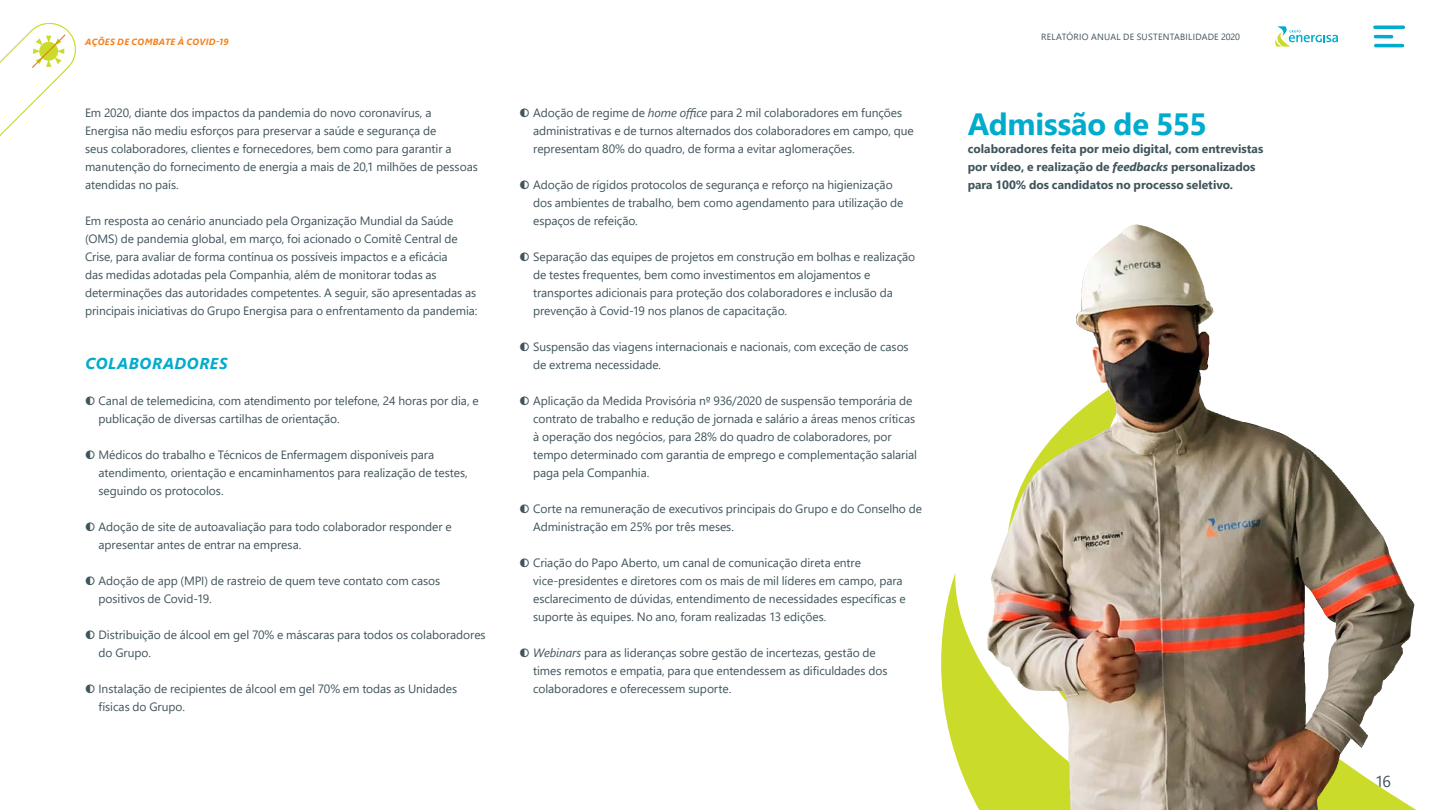
<style>
.page{position:relative;width:1442px;height:810px;background:#fff}
.page>*{position:absolute;margin:0;border:0;box-sizing:border-box;transform-origin:0 0}
.t1{font:700 30.75px "Segoe UI";letter-spacing:-.01em;color:#00accd}
.t2{font:italic 700 15.75px "Segoe UI";letter-spacing:.03em;color:#00accd}
.t3{font:15.75px "Segoe UI";color:#3f545b}
.t4{font:12px/18px "Segoe UI";letter-spacing:-.005em;color:#3f545b}
.t5{font:700 12px/18px "Segoe UI";color:#3f545b}
.t6{font:9px "Segoe UI";letter-spacing:.025em;color:#3f545b}
.t7{font:italic 700 9px "Segoe UI";letter-spacing:.03em;color:#f58220}
.s1{font-family:"Sonny Gothic"}
.s2{font-style:italic}
.s3{font-family:"The Sans C5";font-weight:300}
</style>
<div class="page">
<svg style="left:1275px;top:26px;width:63px;height:21px"></svg>
<hr style="left:1373px;top:26px;width:32px;height:3px;background:#00accd;border-radius:2px">
<hr style="left:1373px;top:35px;width:20px;height:3px;background:#00accd;border-radius:2px">
<hr style="left:1373px;top:44px;width:31px;height:3px;background:#00accd;border-radius:2px">
<img style="left:992px;top:358px;width:424px;height:452px">
<img style="left:941px;top:573px;width:204px;height:237px">
<img style="left:1076px;top:225px;width:55px;height:206px">
<svg style="left:0;top:23px;width:76px;height:113px"></svg>
<p class="t7" style="left:85px;top:33px;width:145px">AÇÕES DE COMBATE À COVID-19</p>
<p class="t4" style="left:85px;top:103px;width:394px">Em 2020, diante dos impactos da pandemia do novo coronavírus, a Energisa não mediu esforços para preservar a saúde e segurança de<br>seus colaboradores, clientes e fornecedores, bem como para garantir a manutenção do fornecimento de energia a mais de 20,1 milhões de pessoas atendidas no país.</p>
<p class="t4" style="left:85px;top:211px;width:394px">Em resposta ao cenário anunciado pela Organização Mundial da Saúde (OMS) de pandemia global, em março, foi acionado o Comitê Central de Crise, para avaliar de forma contínua os possíveis impactos e a eficácia<br>das medidas adotadas pela Companhia, além de monitorar todas as determinações das autoridades competentes. A seguir, são apresentadas as principais iniciativas do Grupo Energisa para o enfrentamento da pandemia:</p>
<h2 class="t2" style="left:85px;top:349px;width:144px">COLABORADORES</h2>
<p class="t4" style="left:99px;top:391px;width:381px;text-indent:-14px"><span class="s1">◐</span> Canal de telemedicina, com atendimento por telefone, 24 horas por dia, e publicação de diversas cartilhas de orientação.</p>
<p class="t4" style="left:99px;top:445px;width:371px;text-indent:-14px"><span class="s1">◐</span> Médicos do trabalho e Técnicos de Enfermagem disponíveis para atendimento, orientação e encaminhamentos para realização de testes, seguindo os protocolos.</p>
<p class="t4" style="left:99px;top:517px;width:355px;text-indent:-14px"><span class="s1">◐</span> Adoção de site de autoavaliação para todo colaborador responder e apresentar antes de entrar na empresa.</p>
<p class="t4" style="left:99px;top:571px;width:343px;text-indent:-14px"><span class="s1">◐</span> Adoção de app (MPI) de rastreio de quem teve contato com casos positivos de Covid-19.</p>
<p class="t4" style="left:99px;top:625px;width:389px;text-indent:-14px"><span class="s1">◐</span> Distribuição de álcool em gel 70% e máscaras para todos os colaboradores do Grupo.</p>
<p class="t4" style="left:99px;top:679px;width:360px;text-indent:-14px"><span class="s1">◐</span> Instalação de recipientes de álcool em gel 70% em todas as Unidades físicas do Grupo.</p>
<p class="t4" style="left:533px;top:103px;width:382px;text-indent:-14px"><span class="s1">◐</span> Adoção de regime de <span class="s2">home office</span> para 2 mil colaboradores em funções administrativas e de turnos alternados dos colaboradores em campo, que representam 80% do quadro, de forma a evitar aglomerações.</p>
<p class="t4" style="left:533px;top:175px;width:372px;text-indent:-14px"><span class="s1">◐</span> Adoção de rígidos protocolos de segurança e reforço na higienização dos ambientes de trabalho, bem como agendamento para utilização de espaços de refeição.</p>
<p class="t4" style="left:533px;top:247px;width:384px;text-indent:-14px"><span class="s1">◐</span> Separação das equipes de projetos em construção em bolhas e realização de testes frequentes, bem como investimentos em alojamentos e transportes adicionais para proteção dos colaboradores e inclusão da prevenção à Covid-19 nos planos de capacitação.</p>
<p class="t4" style="left:533px;top:337px;width:377px;text-indent:-14px"><span class="s1">◐</span> Suspensão das viagens internacionais e nacionais, com exceção de casos de extrema necessidade.</p>
<p class="t4" style="left:533px;top:391px;width:385px;text-indent:-14px"><span class="s1">◐</span> Aplicação da Medida Provisória n<span class="s3">º</span> 936/2020 de suspensão temporária de contrato de trabalho e redução de jornada e salário a áreas menos críticas à operação dos negócios, para 28% do quadro de colaboradores, por tempo determinado com garantia de emprego e complementação salarial paga pela Companhia.</p>
<p class="t4" style="left:533px;top:499px;width:390px;text-indent:-14px"><span class="s1">◐</span> Corte na remuneração de executivos principais do Grupo e do Conselho de<br>Administração em 25% por três meses.</p>
<p class="t4" style="left:533px;top:553px;width:374px;text-indent:-14px"><span class="s1">◐</span> Criação do Papo Aberto, um canal de comunicação direta entre vice-presidentes e diretores com os mais de mil líderes em campo, para esclarecimento de dúvidas, entendimento de necessidades específicas e suporte às equipes. No ano, foram realizadas 13 edições.</p>
<p class="t4" style="left:533px;top:643px;width:356px;text-indent:-14px"><span class="s1">◐</span> <span class="s2">Webinars</span> para as lideranças sobre gestão de incertezas, gestão de times remotos e empatia, para que entendessem as dificuldades dos colaboradores e oferecessem suporte.</p>
<p class="t6" style="left:1041px;top:28px;width:200px">RELATÓRIO ANUAL DE SUSTENTABILIDADE 2020</p>
<h1 class="t1" style="left:967px;top:95px;width:241px">Admissão de 555</h1>
<p class="t5" style="left:967px;top:139px;width:297px">colaboradores feita por meio digital, com entrevistas por vídeo, e realização de <span class="s2">feedbacks</span> personalizados para 100% dos candidatos no processo seletivo.</p>
<h2 class="t3" style="left:1374px;top:766px;width:18px">16</h2>
</div>
